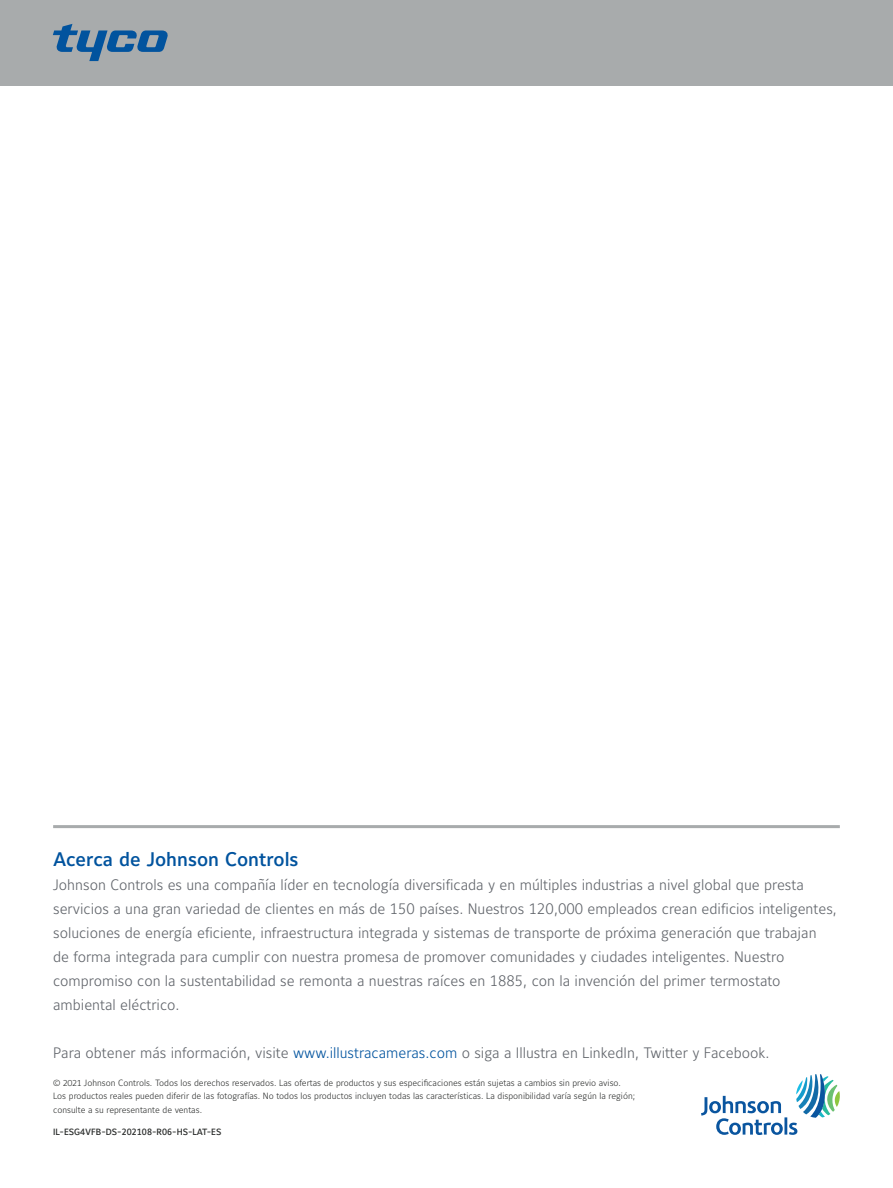
<style>
.page{position:relative;width:893px;height:1188px;background:#fff}
.page>*{position:absolute;margin:0;border:0;box-sizing:border-box;transform-origin:0 0}
.t1{font:500 19.5px "Maurea Jci Tf ML";color:#01539e}
.t2{font:300 15px/24px "Maurea Jci Tf ML";color:#5f6369}
.t3{font:300 9px/13.5px "Maurea Jci Lf ML";color:#2d2f2e}
.t4{font:500 9px "Maurea Jci Tf ML";color:#2d2f2e}
.s1{color:#01539e}
</style>
<div class="page">
<div style="left:0;top:0;width:893px;height:85px;background:#a8abac"></div>
<svg style="left:53px;top:24px;width:115px;height:37px"></svg>
<svg style="left:701px;top:1074px;width:139px;height:61px"></svg>
<hr style="left:53px;top:825px;width:787px;height:3px;background:#a8abac">
<h1 class="t1" style="left:53px;top:847px;width:247px">Acerca de Johnson Controls</h1>
<p class="t2" style="left:53px;top:872px;width:785px">Johnson Controls es una compañía líder en tecnología diversificada y en múltiples industrias a nivel global que presta servicios a una gran variedad de clientes en más de 150 países. Nuestros 120,000 empleados crean edificios inteligentes, soluciones de energía eficiente, infraestructura integrada y sistemas de transporte de próxima generación que trabajan<br>de forma integrada para cumplir con nuestra promesa de promover comunidades y ciudades inteligentes. Nuestro compromiso con la sustentabilidad se remonta a nuestras raíces en 1885, con la invención del primer termostato ambiental eléctrico.</p>
<p class="t2" style="left:53px;top:1040px;width:718px">Para obtener más información, visite <span class="s1">www.illustracameras.com</span> o siga a Illustra en LinkedIn, Twitter y Facebook.</p>
<p class="t3" style="left:53px;top:1076px;width:584px">© 2021 Johnson Controls. Todos los derechos reservados. Las ofertas de productos y sus especificaciones están sujetas a cambios sin previo aviso.<br>Los productos reales pueden diferir de las fotografías. No todos los productos incluyen todas las características. La disponibilidad varía según la región; consulte a su representante de ventas.</p>
<p class="t4" style="left:53px;top:1126px;width:170px">IL-ESG4VFB-DS-202108-R06-HS-LAT-ES</p>
</div>
